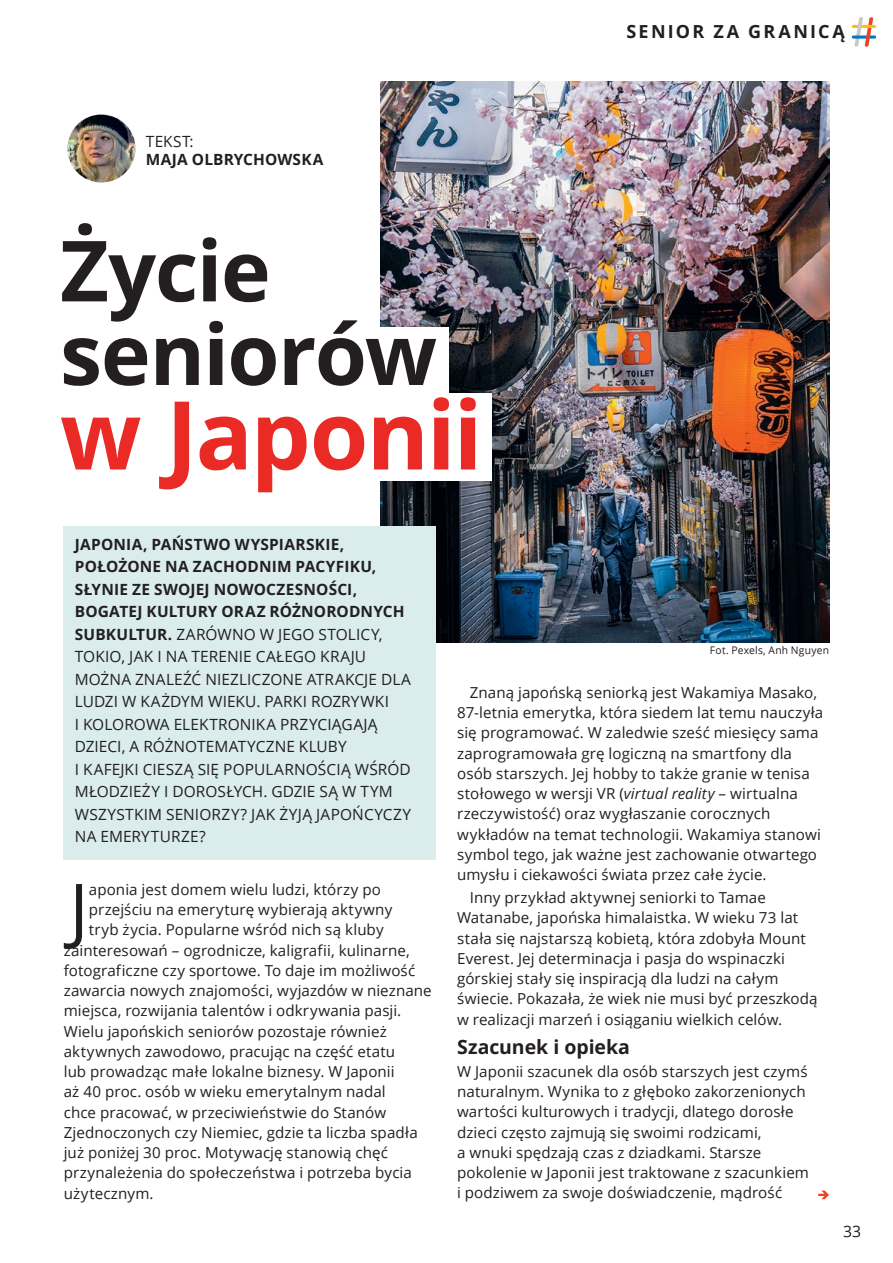
<style>
.page{position:relative;width:893px;height:1263px;background:#fff}
.page>*{position:absolute;margin:0;border:0;box-sizing:border-box;transform-origin:0 0}
.Tytuł_Wywiad_Open_Sans{font:700 94.95px "Open Sans";letter-spacing:-.02em;color:#e92a25}
.Tytuł_Wywiad_Open_Sans-2{font:700 84.3px/83.6px "Open Sans";letter-spacing:-.02em;color:#231f20}
.t1{font:71.85px "Open Sans";color:#231f20}
.t2{font:700 19.5px "Open Sans";letter-spacing:-.005em;color:#231f20}
.t3{font:700 18px "Open Sans";letter-spacing:.125em;color:#231f20}
.t4{font:15.75px "Open Sans";color:#231f20}
.Lead{font:15.45px/22.5px "Open Sans";letter-spacing:.005em;color:#231f20}
.t5{font:700 15.45px "Open Sans";letter-spacing:.01em;color:#231f20}
.t6{font:15.15px/20.2px "Open Sans";letter-spacing:.005em;color:#231f20}
.t7{font:10.5px "Open Sans";letter-spacing:.02em;color:#231f20}
.s1{font-weight:700}
.s2{font-style:italic}
</style>
<div class="page">
<img style="left:381px;top:82px;width:448px;height:560px">
<svg style="left:818px;top:1190px;width:11px;height:9px"></svg>
<div style="left:64px;top:526px;width:372px;height:334px;background:#daecec"></div>
<img style="left:68px;top:114px;width:68px;height:69px;border-radius:34px">
<div style="left:364px;top:327px;width:85px;height:66px;background:#fff"></div>
<div style="left:364px;top:393px;width:128px;height:88px;background:#fff"></div>
<svg style="left:852px;top:17px;width:24px;height:30px"></svg>
<p class="Lead" style="left:146px;top:130px;width:49px">TEKST:</p>
<p class="t5" style="left:146px;top:148px;width:179px">MAJA OLBRYCHOWSKA</p>
<h1 class="Tytuł_Wywiad_Open_Sans-2" style="left:60px;top:227px;width:378px">Życie seniorów</h1>
<h1 class="Tytuł_Wywiad_Open_Sans" style="left:60px;top:368px;width:424px">w Japonii</h1>
<p class="t3" style="left:626px;top:19px;width:220px">SENIOR ZA GRANICĄ</p>
<p class="Lead" style="left:75px;top:532px;width:338px"><span class="s1">JAPONIA, PAŃSTWO WYSPIARSKIE, POŁOŻONE NA ZACHODNIM PACYFIKU, SŁYNIE ZE SWOJEJ NOWOCZESNOŚCI, BOGATEJ KULTURY ORAZ RÓŻNORODNYCH SUBKULTUR.</span> ZARÓWNO W JEGO STOLICY, TOKIO, JAK I NA TERENIE CAŁEGO KRAJU MOŻNA ZNALEŹĆ NIEZLICZONE ATRAKCJE DLA LUDZI W KAŻDYM WIEKU. PARKI ROZRYWKI<br>I KOLOROWA ELEKTRONIKA PRZYCIĄGAJĄ DZIECI, A RÓŻNOTEMATYCZNE KLUBY<br>I KAFEJKI CIESZĄ SIĘ POPULARNOŚCIĄ WŚRÓD MŁODZIEŻY I DOROSŁYCH. GDZIE SĄ W TYM WSZYSTKIM SENIORZY? JAK ŻYJĄ JAPOŃCYCZY NA EMERYTURZE?</p>
<h3 class="t1" style="left:69px;top:860px;width:21px">J</h3>
<p class="t6" style="left:89px;top:879px;width:294px">aponia jest domem wielu ludzi, którzy po</p>
<p class="t6" style="left:89px;top:899px;width:305px">przejściu na emeryturę wybierają aktywny</p>
<p class="t6" style="left:89px;top:919px;width:296px">tryb życia. Popularne wśród nich są kluby</p>
<p class="t6" style="left:64px;top:939px;width:347px">zainteresowań – ogrodnicze, kaligrafii, kulinarne,</p>
<p class="t6" style="left:64px;top:960px;width:353px">fotograficzne czy sportowe. To daje im możliwość</p>
<p class="t6" style="left:64px;top:980px;width:369px">zawarcia nowych znajomości, wyjazdów w nieznane</p>
<p class="t6" style="left:64px;top:1000px;width:339px">miejsca, rozwijania talentów i odkrywania pasji.</p>
<p class="t6" style="left:64px;top:1020px;width:324px">Wielu japońskich seniorów pozostaje również</p>
<p class="t6" style="left:64px;top:1041px;width:333px">aktywnych zawodowo, pracując na część etatu</p>
<p class="t6" style="left:64px;top:1061px;width:332px">lub prowadząc małe lokalne biznesy. W Japonii</p>
<p class="t6" style="left:64px;top:1081px;width:323px">aż 40 proc. osób w wieku emerytalnym nadal</p>
<p class="t6" style="left:64px;top:1101px;width:324px">chce pracować, w przeciwieństwie do Stanów</p>
<p class="t6" style="left:64px;top:1122px;width:355px">Zjednoczonych czy Niemiec, gdzie ta liczba spadła</p>
<p class="t6" style="left:64px;top:1142px;width:326px">już poniżej 30 proc. Motywację stanowią chęć</p>
<p class="t6" style="left:64px;top:1162px;width:350px">przynależenia do społeczeństwa i potrzeba bycia</p>
<p class="t6" style="left:64px;top:1182px;width:91px">użytecznym.</p>
<p class="t7" style="left:710px;top:643px;width:121px">Fot. Pexels, Anh Nguyen</p>
<p class="t6" style="left:457px;top:682px;width:368px;text-indent:13px">Znaną japońską seniorką jest Wakamiya Masako, 87-letnia emerytka, która siedem lat temu nauczyła się programować. W zaledwie sześć miesięcy sama zaprogramowała grę logiczną na smartfony dla osób starszych. Jej hobby to także granie w tenisa stołowego w wersji VR (<span class="s2">virtual reality</span> – wirtualna rzeczywistość) oraz wygłaszanie corocznych wykładów na temat technologii. Wakamiya stanowi symbol tego, jak ważne jest zachowanie otwartego umysłu i ciekawości świata przez całe życie.</p>
<p class="t6" style="left:457px;top:887px;width:362px;text-indent:13px">Inny przykład aktywnej seniorki to Tamae Watanabe, japońska himalaistka. W wieku 73 lat stała się najstarszą kobietą, która zdobyła Mount Everest. Jej determinacja i pasja do wspinaczki górskiej stały się inspiracją dla ludzi na całym świecie. Pokazała, że wiek nie musi być przeszkodą w realizacji marzeń i osiąganiu wielkich celów.</p>
<p class="t2" style="left:457px;top:1033px;width:174px">Szacunek i opieka</p>
<p class="t6" style="left:457px;top:1061px;width:353px">W Japonii szacunek dla osób starszych jest czymś naturalnym. Wynika to z głęboko zakorzenionych wartości kulturowych i tradycji, dlatego dorosłe dzieci często zajmują się swoimi rodzicami,<br>a wnuki spędzają czas z dziadkami. Starsze pokolenie w Japonii jest traktowane z szacunkiem i podziwem za swoje doświadczenie, mądrość</p>
<p class="t4" style="left:843px;top:1220px;width:20px">33</p>
</div>
